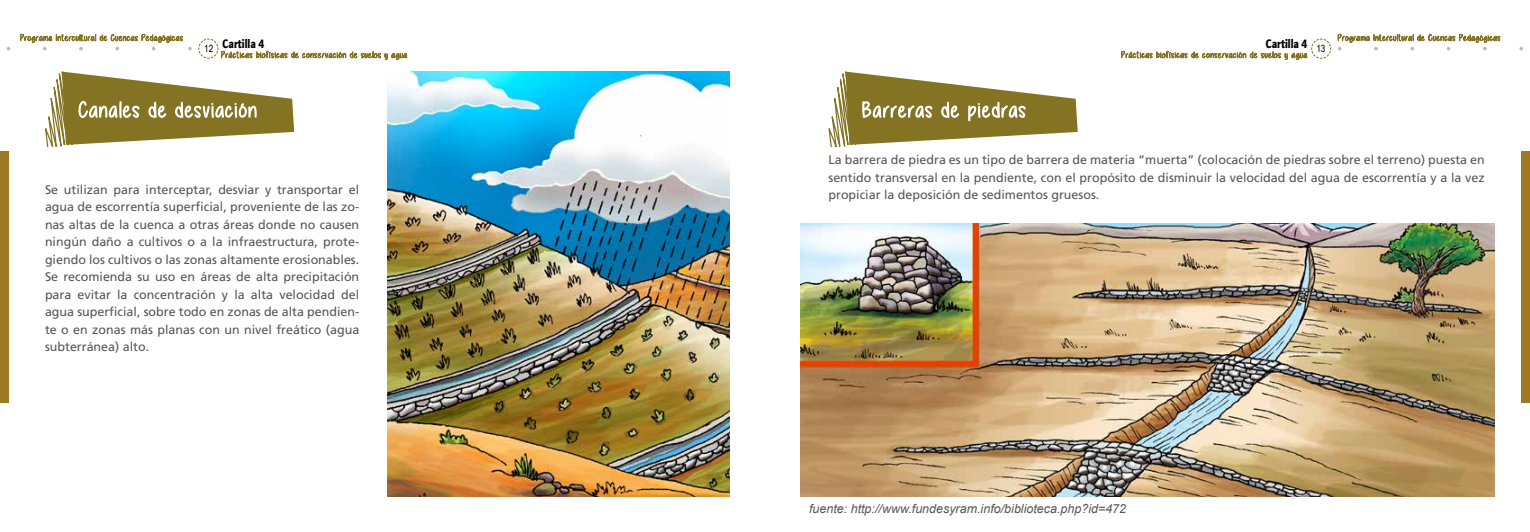
<style>
.page{position:relative;width:1530px;height:532px;background:#fff}
.page>*{position:absolute;margin:0;border:0;box-sizing:border-box;transform-origin:0 0}
.t1{font:900 12.62px "Quay Sans EF";color:#000;scale:.8 1}
.t2{font:12.5px/17.5px "Frutiger LT Std";color:#575756;text-align:justify}
.t3{font:italic 12.5px "Arial";color:#575756}
.t4{font:10px "Arial Narrow";color:#000}
</style>
<div class="page">
<svg style="left:1121px;top:38px;width:211px;height:22px"></svg>
<svg style="left:1519px;top:47px;width:4px;height:3px"></svg>
<div style="left:1521px;top:151px;width:9px;height:252px;background:#9c7922"></div>
<div style="left:0;top:151px;width:9px;height:252px;background:#9c7922"></div>
<svg style="left:1338px;top:33px;width:163px;height:18px"></svg>
<svg style="left:20px;top:33px;width:387px;height:173px"></svg>
<svg style="left:828px;top:71px;width:250px;height:77px"></svg>
<img style="left:800px;top:223px;width:695px;height:273px">
<img style="left:388px;top:71px;width:342px;height:425px">
<p class="t1" style="left:204px;top:36px;width:77px"><sub>12</sub> Cartilla 4</p>
<p class="t4" style="left:1316px;top:41px;width:11px">13</p>
<p class="t1" style="left:1266px;top:36px;width:54px">Cartilla 4</p>
<p class="t2" style="left:45px;top:180px;width:316px">Se utilizan para interceptar, desviar y transportar el agua de escorrentía superficial, proveniente de las zo&shy;nas altas de la cuenca a otras áreas donde no causen ningún daño a cultivos o a la infraestructura, prote&shy;giendo los cultivos o las zonas altamente erosionables.<br>Se recomienda su uso en áreas de alta precipitación para evitar la concentración y la alta velocidad del agua superficial, sobre todo en zonas de alta pendien&shy;te o en zonas más planas con un nivel freático (agua subterránea) alto.</p>
<p class="t2" style="left:829px;top:151px;width:658px">La barrera de piedra es un tipo de barrera de materia “muerta” (colocación de piedras sobre el terreno) puesta en sentido transversal en la pendiente, con el propósito de disminuir la velocidad del agua de escorrentía y a la vez propiciar la deposición de sedimentos gruesos.</p>
<p class="t3" style="left:809px;top:500px;width:319px">fuente: http://www.fundesyram.info/biblioteca.php?id=472</p>
</div>
